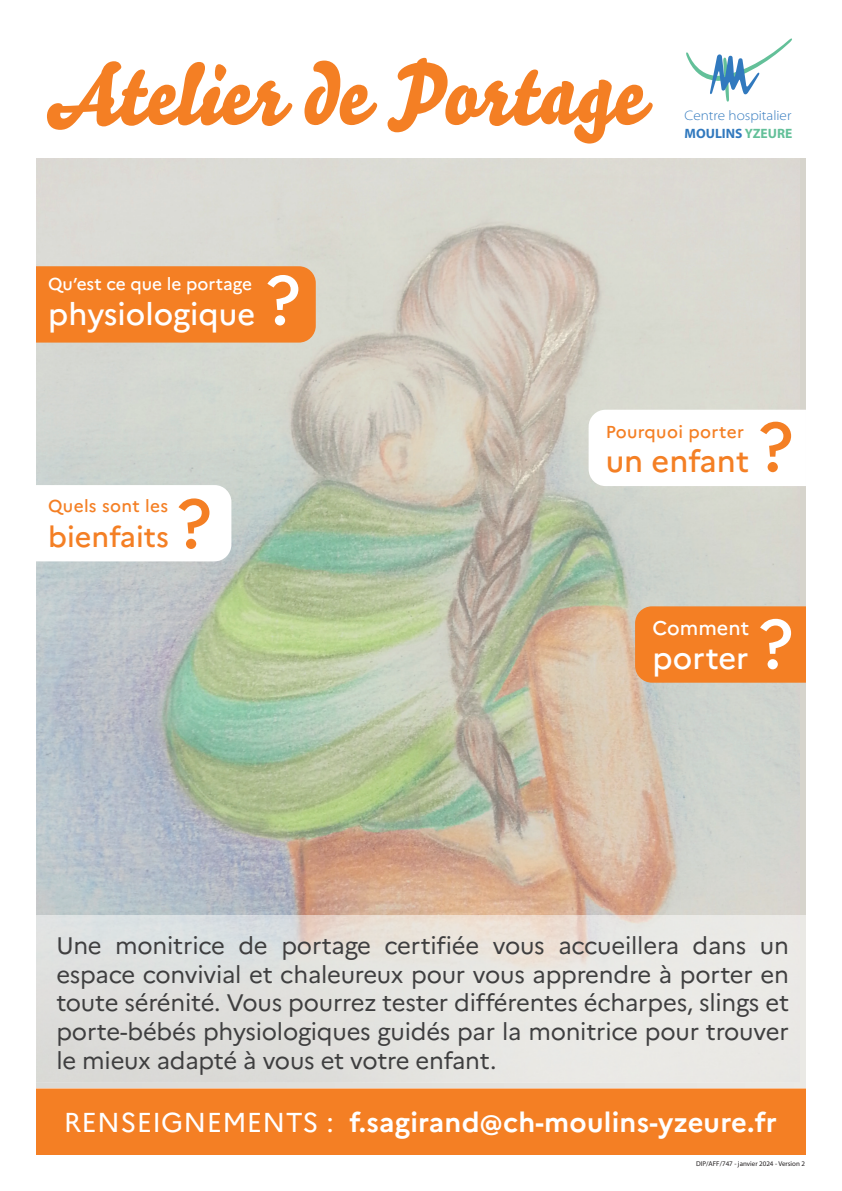
<style>
.page{position:relative;width:842px;height:1191px;background:#fff}
.page>*{position:absolute;margin:0;border:0;box-sizing:border-box;transform-origin:0 0}
.t1{font:85.2px "Bello Script Pro";color:#f47f24}
.t2{font:500 69px "Marianne";color:#fff}
.t3{font:500 69px "Marianne";color:#f47f24}
.t4{font:500 30.7px "Marianne";color:#fff}
.t5{font:500 30.7px "Marianne";color:#f47f24}
.t6{font:500 28.8px "Marianne";color:#f47f24}
.t7{font:700 27.3px "Marianne";letter-spacing:.01em;color:#fff}
.t8{font:23.9px/28.8px "Marianne";letter-spacing:-.01em;color:#3e3e3f;text-align:justify}
.t9{font:500 19.8px "Marianne";color:#fff}
.t10{font:500 17.3px "Marianne";letter-spacing:.02em;color:#f47f24}
.t11{font:500 17.3px "Marianne";color:#fff}
.t12{font:300 semi-expanded 13.8px "Myriad Pro";color:#3179be}
.t13{font:700 13.5px "Myriad Pro";color:#3179be}
.t14{font:7px "Myriad Pro";color:#231f20}
.s1{color:#63c099}
.s2{font-weight:400}
</style>
<div class="page">
<img style="left:36px;top:159px;width:764px;height:756px">
<div style="left:36px;top:266px;width:280px;height:76px;background:#f47f24"></div>
<svg style="left:589px;top:410px;width:211px;height:76px"></svg>
<div style="left:635px;top:606px;width:171px;height:76px;background:#f47f24"></div>
<svg style="left:36px;top:485px;width:195px;height:76px"></svg>
<div style="left:36px;top:1088px;width:770px;height:67px;background:#f47f24"></div>
<div style="left:36px;top:915px;width:770px;height:173px;background:#e5e3e0"></div>
<svg style="left:686px;top:38px;width:106px;height:64px"></svg>
<h1 class="t1" style="left:46px;top:28px;width:599px">Atelier de Portage</h1>
<p class="t12" style="left:685px;top:108px;width:108px">Centre hospitalier</p>
<p class="t13" style="left:685px;top:125px;width:109px">MOULINS <span class="s1">YZEURE</span></p>
<p class="t11" style="left:48px;top:271px;width:205px">Qu’est ce que le portage</p>
<p class="t4" style="left:48px;top:290px;width:208px">physiologique</p>
<h2 class="t2" style="left:265px;top:247px;width:37px">?</h2>
<p class="t10" style="left:48px;top:492px;width:121px">Quels sont les</p>
<p class="t6" style="left:48px;top:514px;width:122px">bienfaits</p>
<h2 class="t3" style="left:176px;top:470px;width:37px">?</h2>
<p class="t10" style="left:606px;top:418px;width:140px">Pourquoi porter</p>
<p class="t5" style="left:606px;top:438px;width:145px">un enfant</p>
<h2 class="t3" style="left:758px;top:393px;width:37px">?</h2>
<p class="t9" style="left:653px;top:612px;width:98px">Comment</p>
<p class="t4" style="left:653px;top:634px;width:97px">porter</p>
<h2 class="t2" style="left:758px;top:590px;width:37px">?</h2>
<p class="t8" style="left:56px;top:929px;width:734px">Une monitrice de portage certifiée vous accueillera dans un espace convivial et chaleureux pour vous apprendre à porter en toute sérénité. Vous pourrez tester différentes écharpes, slings et porte-bébés physiologiques guidés par la monitrice pour trouver le mieux adapté à vous et votre enfant.</p>
<p class="t7" style="left:64px;top:1101px;width:715px"><span class="s2">RENSEIGNEMENTS :</span> f.sagirand@ch-moulins-yzeure.fr</p>
<p class="t14" style="left:696px;top:1159px;width:110px">DIP/AFF/747 - janvier 2024 - Version 2</p>
</div>
